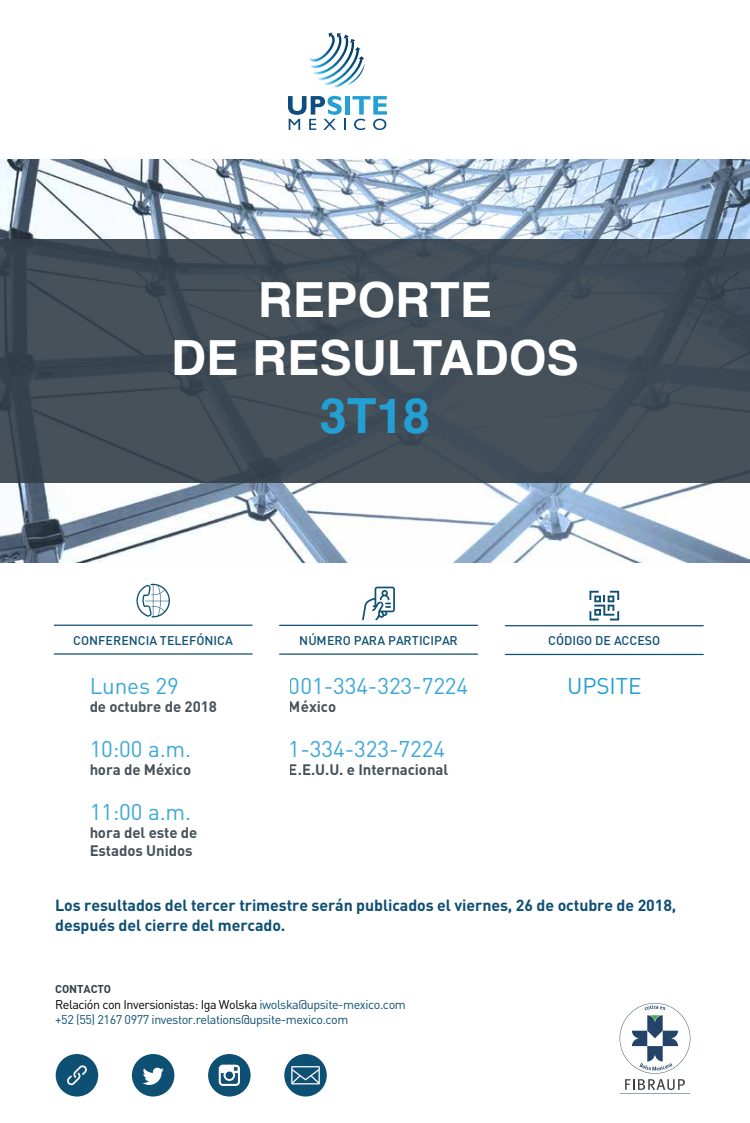
<style>
.page{position:relative;width:750px;height:1123px;background:#fff}
.page>*{position:absolute;margin:0;border:0;box-sizing:border-box;transform-origin:0 0}
.t1{font:700 48.5px/58.1px "Helvetica";color:#fff;text-align:center}
.t2{font:700 48.5px "Helvetica";color:#249fd3}
.t3{font:22.5px "DIN";letter-spacing:-.005em;color:#249fd3}
.t4{font:700 15.88px/19.1px "DIN";letter-spacing:-.005em;color:#0e4f74}
.t5{font:700 15px/18px "DIN";letter-spacing:-.005em;color:#323e48}
.t6{font:12.5px/15px "DIN";letter-spacing:-.035em;color:#0e4f74}
.t7{font:500 12.5px "DIN";color:#0e4f74}
.t8{font:700 11.25px "DIN";letter-spacing:-.005em;color:#323e48}
.s1{color:#000}
</style>
<div class="page">
<img style="left:0;top:159px;width:750px;height:403px">
<div style="left:0;top:239px;width:750px;height:243px;background:linear-gradient(to right,#414d56,#434f59)"></div>
<svg style="left:310px;top:32px;width:55px;height:55px"></svg>
<hr style="left:345px;top:96px;width:4px;height:19px;background:#25a0d4">
<svg style="left:288px;top:96px;width:57px;height:34px"></svg>
<svg style="left:352px;top:96px;width:35px;height:34px"></svg>
<svg style="left:208px;top:1054px;width:43px;height:42px"></svg>
<svg style="left:132px;top:1054px;width:42px;height:42px"></svg>
<div style="left:56px;top:1054px;width:42px;height:42px;background:#0e4f74;border-radius:50%"></div>
<svg style="left:67px;top:1065px;width:20px;height:20px"></svg>
<div style="left:284px;top:1054px;width:43px;height:42px;background:#0e4f74;border-radius:50%"></div>
<svg style="left:291px;top:1066px;width:29px;height:18px"></svg>
<svg style="left:136px;top:584px;width:34px;height:33px"></svg>
<svg style="left:362px;top:586px;width:33px;height:34px"></svg>
<svg style="left:589px;top:590px;width:30px;height:30px"></svg>
<hr style="left:54px;top:653px;width:198px;height:1px;background:#0e4f74">
<hr style="left:280px;top:653px;width:197px;height:1px;background:#0e4f74">
<hr style="left:505px;top:654px;width:198px;height:1px;background:#0e4f74">
<hr style="left:54px;top:624px;width:198px;height:2px;background:#0e4f74">
<hr style="left:280px;top:624px;width:197px;height:2px;background:#0e4f74">
<hr style="left:505px;top:625px;width:198px;height:1px;background:#0e4f74">
<svg style="left:620px;top:1003px;width:70px;height:87px"></svg>
<h1 class="t1" style="left:171px;top:271px;width:409px">REPORTE<br>DE RESULTADOS</h1>
<h1 class="t2" style="left:320px;top:377px;width:112px">3T18</h1>
<p class="t7" style="left:73px;top:632px;width:161px">CONFERENCIA TELEFÓNICA</p>
<p class="t7" style="left:299px;top:632px;width:160px">NÚMERO PARA PARTICIPAR</p>
<p class="t7" style="left:548px;top:632px;width:114px">CÓDIGO DE ACCESO</p>
<h2 class="t3" style="left:90px;top:671px;width:91px">Lunes 29</h2>
<p class="t5" style="left:90px;top:696px;width:129px">de octubre de 2018</p>
<h2 class="t3" style="left:90px;top:734px;width:103px">10:00 a.m.</h2>
<p class="t5" style="left:90px;top:759px;width:103px">hora de México</p>
<h2 class="t3" style="left:90px;top:797px;width:103px">11:00 a.m.</h2>
<p class="t5" style="left:90px;top:822px;width:109px">hora del este de<br>Estados Unidos</p>
<h2 class="t3" style="left:289px;top:671px;width:181px">001-334-323-7224</h2>
<p class="t5" style="left:289px;top:696px;width:49px">México</p>
<h2 class="t3" style="left:289px;top:734px;width:158px">1-334-323-7224</h2>
<p class="t5" style="left:289px;top:759px;width:161px">E.E.U.U. e Internacional</p>
<h2 class="t3" style="left:567px;top:671px;width:76px">UPSITE</h2>
<p class="t4" style="left:55px;top:895px;width:623px">Los resultados del tercer trimestre serán publicados el viernes, 26 de octubre de 2018, después del cierre del mercado.</p>
<p class="t8" style="left:55px;top:981px;width:57px">CONTACTO</p>
<p class="t6" style="left:55px;top:996px;width:352px"><span class="s1">Relación con Inversionistas: Iga Wolska</span> iwolska@upsite-mexico.com +52 (55) 2167 0977 investor.relations@upsite-mexico.com</p>
</div>
